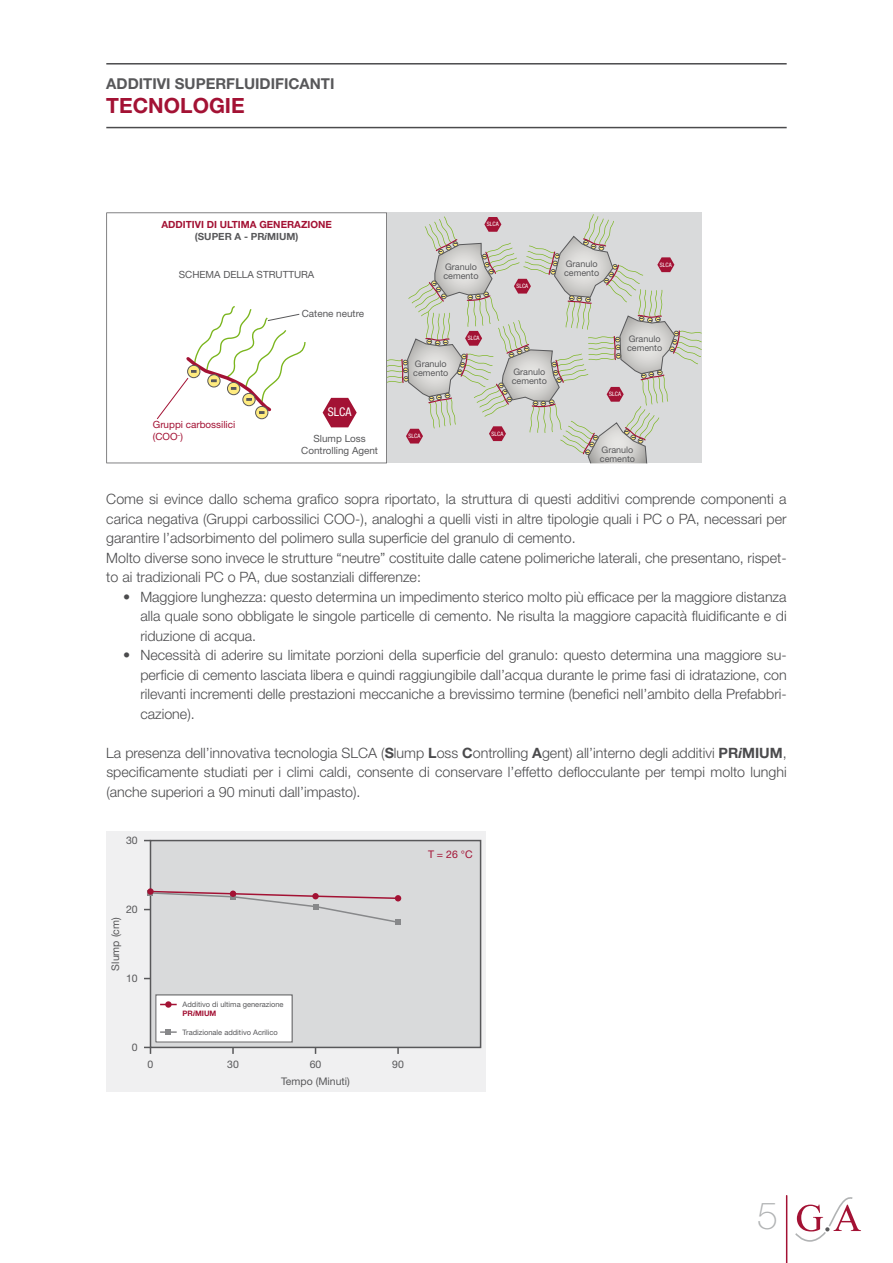
<style>
.page{position:relative;width:893px;height:1263px;background:#fff}
.page>*{position:absolute;margin:0;border:0;box-sizing:border-box;transform-origin:0 0}
.t1{font:100 37.5px "Helvetica Neue LT Std";color:#b1b3b4}
.t2{font:700 21px "Helvetica Neue LT Std";color:#a31234}
.t3{font:700 15px "Helvetica Neue LT Std";color:#58585a}
.t4{font:300 14.25px/19.5px "Helvetica Neue LT Std";color:#4b4b4d;text-align:justify}
.t5{font:condensed 12px "Helvetica Neue LT Std";color:#fff}
.t6{font:10.5px "Helvetica Neue LT Std";color:#58585a}
.t7{font:10.5px "Helvetica Neue LT Std";color:#a31234}
.t8{font:9.9px/11.9px "Helvetica Neue LT Std";color:#58585a;text-align:center}
.t9{font:700 9.9px/11.9px "Helvetica Neue LT Std";color:#a31234;text-align:center}
.t10{font:9.9px/11.9px "Helvetica Neue LT Std";color:#a31234}
.t11{font:9px/9px "Helvetica Neue LT Std";color:#58585a}
.t12{font:7.5px/9px "Helvetica Neue LT Std";color:#58585a}
.t13{font:condensed 6px "Helvetica Neue LT Std";color:#fff}
.s1{color:#58585a}
.s2{font-style:italic;color:#58585a}
.s3{font-weight:700}
.s4{font-weight:700;font-style:italic}
.s5{font-weight:700;color:#a31234}
.s6{font-weight:700;font-style:italic;color:#a31234}
</style>
<div class="page">
<hr style="left:106px;top:127px;width:681px;height:1px;background:#4b4b4d">
<hr style="left:106px;top:63px;width:681px;height:2px;background:#4b4b4d">
<svg style="left:387px;top:214px;width:315px;height:249px;background:#d1cfcc"></svg>
<svg style="left:106px;top:212px;width:281px;height:251px"></svg>
<svg style="left:156px;top:306px;width:150px;height:114px"></svg>
<svg style="left:323px;top:398px;width:34px;height:29px"></svg>
<div style="left:106px;top:831px;width:380px;height:261px;background:#f0f0f1"></div>
<div style="left:150px;top:840px;width:331px;height:207px;background:#d9dadb"></div>
<div style="left:150px;top:840px;width:331px;height:208px;border:2px solid #58585a"></div>
<svg style="left:144px;top:1047px;width:7px;height:7px"></svg>
<svg style="left:232px;top:1047px;width:2px;height:7px"></svg>
<svg style="left:397px;top:1047px;width:2px;height:7px"></svg>
<svg style="left:144px;top:890px;width:257px;height:35px"></svg>
<div style="left:230px;top:890px;width:6px;height:7px;background:#a31234;border-radius:50%"></div>
<div style="left:156px;top:995px;width:136px;height:47px;background:#fff"></div>
<div style="left:155px;top:994px;width:137px;height:48px;border:1px solid #58585a"></div>
<svg style="left:165px;top:1001px;width:7px;height:7px"></svg>
<svg style="left:160px;top:1004px;width:17px;height:1px"></svg>
<svg style="left:160px;top:1029px;width:17px;height:6px"></svg>
<hr style="left:786px;top:1196px;width:1px;height:67px;background:#a31234">
<svg style="left:795px;top:1197px;width:66px;height:45px"></svg>
<p class="t3" style="left:106px;top:74px;width:230px">ADDITIVI SUPERFLUIDIFICANTI</p>
<h2 class="t2" style="left:106px;top:93px;width:140px">TECNOLOGIE</h2>
<p class="t9" style="left:162px;top:219px;width:172px">ADDITIVI DI ULTIMA GENERAZIONE <span class="s1">(SUPER A - PR</span><span class="s2">i</span><span class="s1">MIUM)</span></p>
<p class="t8" style="left:179px;top:269px;width:137px">SCHEMA DELLA STRUTTURA</p>
<p class="t8" style="left:302px;top:308px;width:64px">Catene neutre</p>
<p class="t10" style="left:153px;top:419px;width:84px">Gruppi carbossilici (COO<sup>–</sup>)</p>
<p class="t5" style="left:328px;top:405px;width:25px">SLCA</p>
<p class="t8" style="left:301px;top:433px;width:78px">Slump Loss<br>Controlling Agent</p>
<p class="t13" style="left:487px;top:221px;width:13px">SLCA</p>
<p class="t11" style="left:443px;top:262px;width:37px">Granulo cemento</p>
<p class="t11" style="left:564px;top:259px;width:37px">Granulo cemento</p>
<p class="t13" style="left:516px;top:282px;width:13px">SLCA</p>
<p class="t13" style="left:660px;top:261px;width:13px">SLCA</p>
<p class="t11" style="left:413px;top:359px;width:37px">Granulo cemento</p>
<p class="t13" style="left:409px;top:432px;width:13px">SLCA</p>
<p class="t13" style="left:468px;top:335px;width:13px">SLCA</p>
<p class="t11" style="left:512px;top:367px;width:37px">Granulo cemento</p>
<p class="t13" style="left:492px;top:430px;width:13px">SLCA</p>
<p class="t11" style="left:627px;top:334px;width:37px">Granulo cemento</p>
<p class="t13" style="left:609px;top:391px;width:13px">SLCA</p>
<p class="t11" style="left:600px;top:445px;width:37px">Granulo cemento</p>
<p class="t4" style="left:106px;top:489px;width:682px;text-align:left">Come si evince dallo schema grafico sopra riportato, la struttura di questi additivi comprende componenti a carica negativa (Gruppi carbossilici COO-), analoghi a quelli visti in altre tipologie quali i PC o PA, necessari per garantire l’adsorbimento del polimero sulla superficie del granulo di cemento.<br>Molto diverse sono invece le strutture “neutre” costituite dalle catene polimeriche laterali, che presentano, rispet&shy;to ai tradizionali PC o PA, due sostanziali differenze:</p>
<p class="t4" style="left:140px;top:587px;width:648px;text-indent:-17px">• Maggiore lunghezza: questo determina un impedimento sterico molto più efficace per la maggiore distanza alla quale sono obbligate le singole particelle di cemento. Ne risulta la maggiore capacità fluidificante e di riduzione di acqua.</p>
<p class="t4" style="left:140px;top:645px;width:648px;text-indent:-17px">• Necessità di aderire su limitate porzioni della superficie del granulo: questo determina una maggiore su&shy;perficie di cemento lasciata libera e quindi raggiungibile dall’acqua durante le prime fasi di idratazione, con rilevanti incrementi delle prestazioni meccaniche a brevissimo termine (benefici nell’ambito della Prefabbri&shy;cazione).</p>
<p class="t4" style="left:106px;top:742px;width:682px">La presenza dell’innovativa tecnologia SLCA (<span class="s3">S</span>lump <span class="s3">L</span>oss <span class="s3">C</span>ontrolling <span class="s3">A</span>gent) all’interno degli additivi <span class="s3">PR</span><span class="s4">i</span><span class="s3">MIUM</span>, specificamente studiati per i climi caldi, consente di conservare l’effetto deflocculante per tempi molto lunghi (anche superiori a 90 minuti dall’impasto).</p>
<p class="t6" style="left:126px;top:834px;width:13px">30</p>
<p class="t6" style="left:126px;top:903px;width:13px">20</p>
<p class="t6" style="left:109px;top:970px;width:55px;rotate:-90deg">Slump (cm)</p>
<p class="t6" style="left:126px;top:972px;width:13px">10</p>
<p class="t6" style="left:132px;top:1041px;width:7px">0</p>
<p class="t12" style="left:183px;top:1000px;width:102px">Additivo di ultima generazione<br><span class="s5">PR</span><span class="s6">i</span><span class="s5">MIUM</span></p>
<p class="t12" style="left:183px;top:1027px;width:97px">Tradizionale additivo Acrilico</p>
<p class="t6" style="left:227px;top:1058px;width:13px">30</p>
<p class="t6" style="left:392px;top:1058px;width:13px">90</p>
<p class="t6" style="left:148px;top:1058px;width:7px">0</p>
<p class="t6" style="left:310px;top:1058px;width:13px">60</p>
<p class="t6" style="left:281px;top:1075px;width:70px">Tempo (Minuti)</p>
<p class="t7" style="left:428px;top:848px;width:46px">T = 26 °C</p>
<h1 class="t1" style="left:757px;top:1194px;width:22px">5</h1>
</div>
